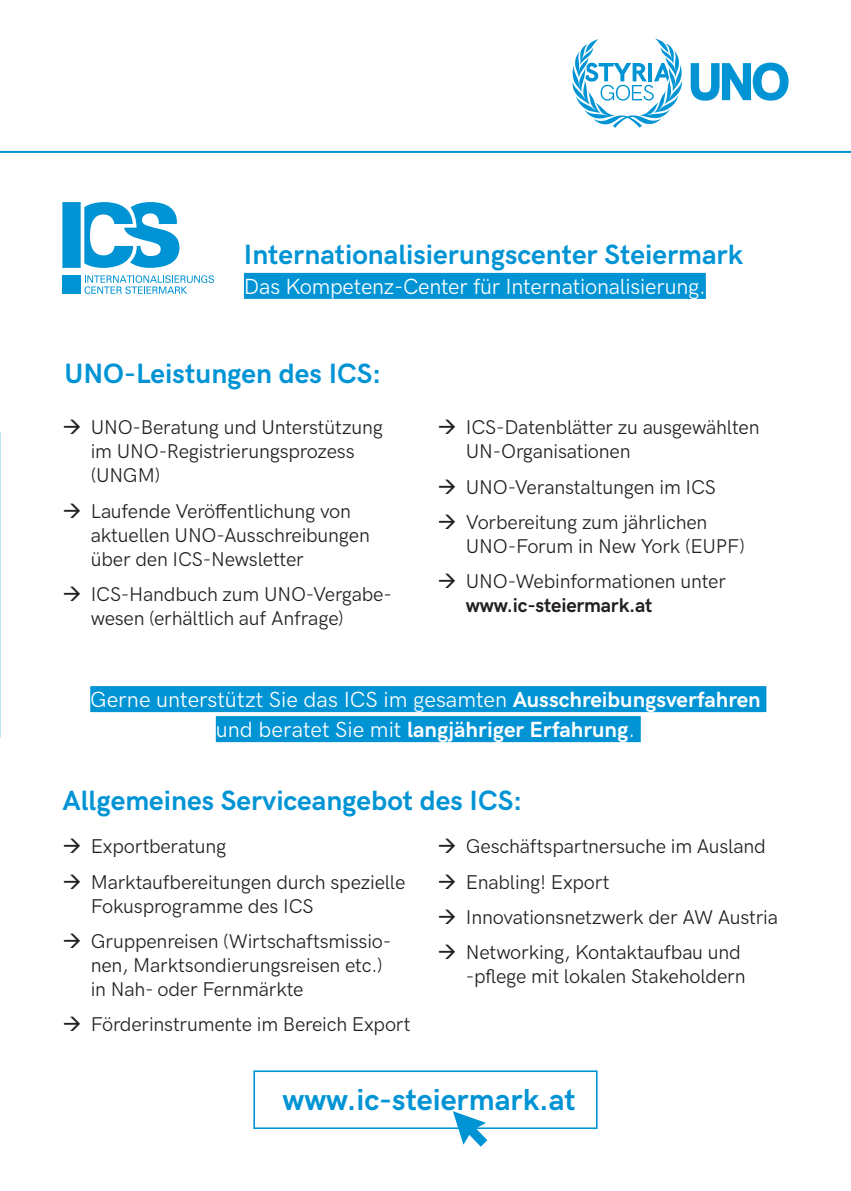
<style>
.page{position:relative;width:851px;height:1191px;background:#fff}
.page>*{position:absolute;margin:0;border:0;box-sizing:border-box;transform-origin:0 0}
.t1{font:700 30.4px "HK Grotesk";color:#0094d5}
.Überschrift_blue{font:700 28px "HK Grotesk";color:#0094d5}
.Subtext_Unterstriche{font:22px/30px "HK Grotesk";letter-spacing:-.01em;color:#fff;text-align:center}
.t2{font:20px/24px "HK Grotesk";letter-spacing:-.01em;color:#231f20}
.s1{font-weight:700}
</style>
<div class="page">
<hr style="left:0;top:151px;width:850px;height:2px;background:#0094d5">
<div style="left:90px;top:686px;width:676px;height:26px;background:#0094d5"></div>
<div style="left:216px;top:716px;width:424px;height:26px;background:#0094d5"></div>
<div style="left:244px;top:273px;width:461px;height:26px;background:#0094d5"></div>
<svg style="left:690px;top:63px;width:98px;height:38px"></svg>
<svg style="left:572px;top:38px;width:109px;height:90px"></svg>
<img style="left:0;top:431px;width:1px;height:306px">
<div style="left:62px;top:275px;width:19px;height:18px;background:#0094d5"></div>
<svg style="left:84px;top:202px;width:95px;height:66px"></svg>
<div style="left:62px;top:202px;width:19px;height:66px;background:#0094d5"></div>
<svg style="left:85px;top:275px;width:129px;height:19px"></svg>
<div style="left:253px;top:1070px;width:344px;height:59px;border:2px solid #0094d5"></div>
<svg style="left:453px;top:1111px;width:34px;height:35px"></svg>
<p class="Überschrift_blue" style="left:244px;top:233px;width:500px">Internationalisierungscenter Steiermark</p>
<p class="Subtext_Unterstriche" style="left:244px;top:270px;width:463px">Das Kompetenz-Center für Internationalisierung.</p>
<p class="Überschrift_blue" style="left:64px;top:352px;width:318px">UNO-Leistungen des ICS:</p>
<p class="t2" style="left:91px;top:414px;width:294px">UNO-Beratung und Unterstützung im UNO-Registrierungsprozess (UNGM)</p>
<p class="t2" style="left:91px;top:497px;width:280px">Laufende Veröffentlichung von aktuellen UNO-Ausschreibungen über den ICS-Newsletter</p>
<p class="t2" style="left:91px;top:580px;width:299px">ICS-Handbuch zum UNO-Vergabe&shy;wesen (erhältlich auf Anfrage)</p>
<p class="t2" style="left:466px;top:414px;width:295px">ICS-Datenblätter zu ausgewählten<br>UN-Organisationen</p>
<p class="t2" style="left:466px;top:473px;width:251px">UNO-Veranstaltungen im ICS</p>
<p class="t2" style="left:466px;top:508px;width:280px">Vorbereitung zum jährlichen<br>UNO-Forum in New York (EUPF)</p>
<p class="t2" style="left:466px;top:568px;width:262px">UNO-Webinformationen unter <span class="s1">www.ic-steiermark.at</span></p>
<p class="Subtext_Unterstriche" style="left:90px;top:683px;width:672px">Gerne unterstützt Sie das ICS im gesamten <span class="s1">Ausschreibungsverfahren </span>und beratet Sie mit <span class="s1">langjähriger Erfahrung</span>.</p>
<p class="Überschrift_blue" style="left:62px;top:779px;width:461px">Allgemeines Serviceangebot des ICS:</p>
<p class="t2" style="left:91px;top:833px;width:137px">Exportberatung</p>
<p class="t2" style="left:91px;top:868px;width:316px">Marktaufbereitungen durch spezielle<br>Fokusprogramme des ICS</p>
<p class="t2" style="left:91px;top:927px;width:302px">Gruppenreisen (Wirtschaftsmissio&shy;nen, Marktsondierungsreisen etc.) in Nah- oder Fernmärkte</p>
<p class="t2" style="left:91px;top:1011px;width:321px">Förderinstrumente im Bereich Export</p>
<p class="t2" style="left:466px;top:833px;width:301px">Geschäftspartnersuche im Ausland</p>
<p class="t2" style="left:466px;top:868px;width:145px">Enabling! Export</p>
<p class="t2" style="left:466px;top:903px;width:313px">Innovationsnetzwerk der AW Austria</p>
<p class="t2" style="left:466px;top:939px;width:281px">Networking, Kontaktaufbau und -pflege mit lokalen Stakeholdern</p>
<p class="t1" style="left:282px;top:1077px;width:294px">www.ic-steiermark.at</p>
</div>
